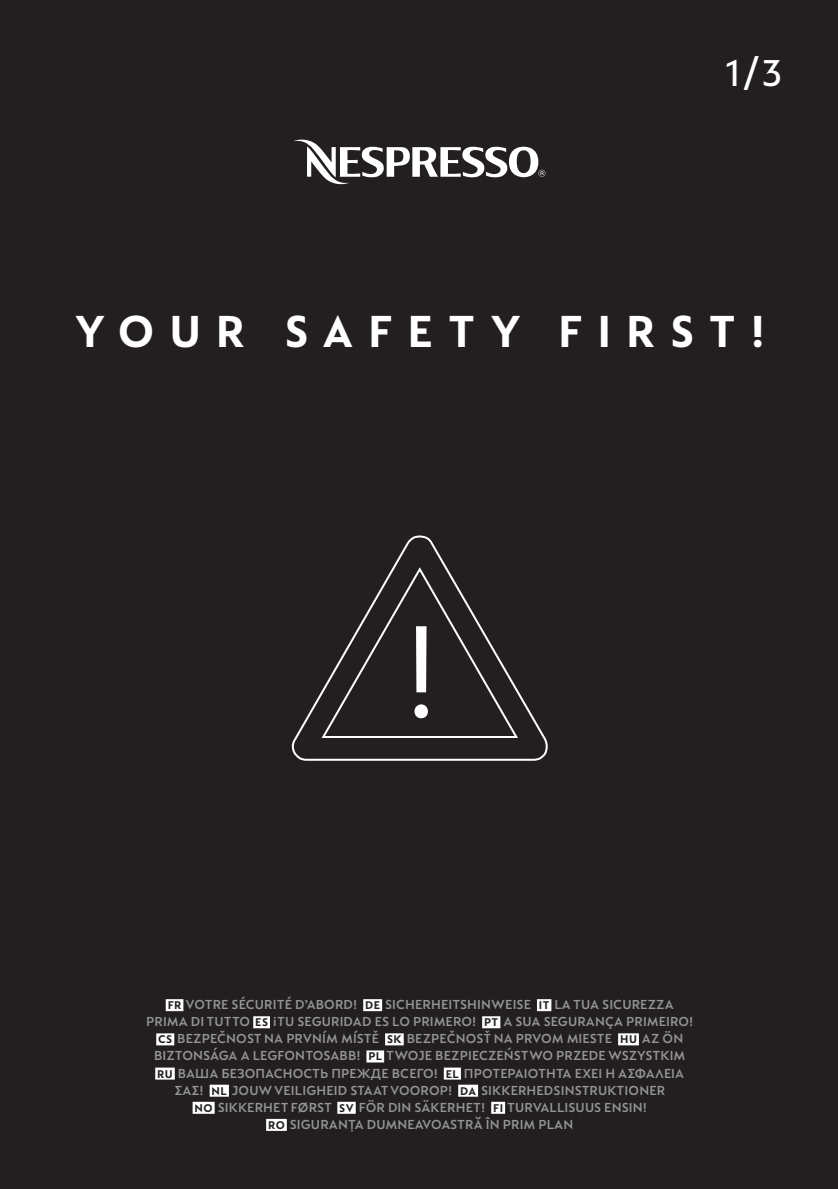
<style>
.page{position:relative;width:838px;height:1189px;background:#231f20}
.page>*{position:absolute;margin:0;border:0;box-sizing:border-box;transform-origin:0 0}
.t1{font:140px "Nespresso Lucas";color:#fff}
.t2{font:700 48px "Nespresso Lucas";letter-spacing:.31em;color:#fff}
.t3{font:500 40px "Nespresso Lucas";color:#fff}
.t4{font:600 14px/17.2px "Nespresso Lucas";letter-spacing:.01em;color:#939598;text-align:center}
.s1{font-weight:700;font-size:12px;color:#231f20}
</style>
<div class="page">
<svg style="left:291px;top:535px;width:257px;height:226px"></svg>
<svg style="left:320px;top:565px;width:199px;height:174px"></svg>
<div style="left:166px;top:999px;width:17px;height:12px;background:#fff"></div>
<div style="left:363px;top:999px;width:19px;height:12px;background:#fff"></div>
<div style="left:537px;top:999px;width:14px;height:12px;background:#fff"></div>
<div style="left:253px;top:1016px;width:17px;height:12px;background:#fff"></div>
<div style="left:482px;top:1016px;width:18px;height:12px;background:#fff"></div>
<div style="left:156px;top:1033px;width:18px;height:12px;background:#fff"></div>
<div style="left:385px;top:1033px;width:19px;height:12px;background:#fff"></div>
<div style="left:618px;top:1033px;width:21px;height:12px;background:#fff"></div>
<div style="left:366px;top:1050px;width:18px;height:12px;background:#fff"></div>
<div style="left:155px;top:1067px;width:20px;height:12px;background:#fff"></div>
<div style="left:444px;top:1067px;width:17px;height:12px;background:#fff"></div>
<div style="left:210px;top:1084px;width:19px;height:12px;background:#fff"></div>
<div style="left:458px;top:1084px;width:20px;height:12px;background:#fff"></div>
<div style="left:193px;top:1101px;width:22px;height:12px;background:#fff"></div>
<div style="left:337px;top:1101px;width:19px;height:12px;background:#fff"></div>
<div style="left:491px;top:1101px;width:14px;height:12px;background:#fff"></div>
<div style="left:266px;top:1119px;width:21px;height:12px;background:#fff"></div>
<svg style="left:294px;top:140px;width:251px;height:44px"></svg>
<h3 class="t3" style="left:724px;top:50px;width:60px">1 / 3</h3>
<h2 class="t2" style="left:75px;top:304px;width:692px">YOUR SAFETY FIRST!</h2>
<h1 class="t1" style="left:402px;top:591px;width:40px">!</h1>
<p class="t4" style="left:146px;top:995px;width:549px"><span class="s1">FR</span> VOTRE SÉCURITÉ D’ABORD! <span class="s1">DE</span> SICHERHEITSHINWEISE <span class="s1">IT</span> LA TUA SICUREZZA PRIMA DI TUTTO <span class="s1">ES</span> ¡TU SEGURIDAD ES LO PRIMERO! <span class="s1">PT</span> A SUA SEGURANÇA PRIMEIRO!<br><span class="s1">CS</span> BEZPEČNOST NA PRVNÍM MÍSTĚ <span class="s1">SK</span> BEZPEČNOSŤ NA PRVOM MIESTE <span class="s1">HU</span> AZ ÖN BIZTONSÁGA A LEGFONTOSABB! <span class="s1">PL</span> TWOJE BEZPIECZEŃSTWO PRZEDE WSZYSTKIM <span class="s1">RU</span> ВАША БЕЗОПАСНОСТЬ ПРЕЖДЕ ВСЕГО! <span class="s1">EL</span> ΠΡΟΤΕΡΑΙΟΤΗΤΑ ΕΧΕΙ Η ΑΣΦΑΛΕΙΑ ΣΑΣ! <span class="s1">NL</span> JOUW VEILIGHEID STAAT VOOROP! <span class="s1">DA</span> SIKKERHEDSINSTRUKTIONER<br><span class="s1">NO</span> SIKKERHET FØRST <span class="s1">SV</span> FÖR DIN SÄKERHET! <span class="s1">FI</span> TURVALLISUUS ENSIN!<br><span class="s1">RO</span> SIGURANȚA DUMNEAVOASTRĂ ÎN PRIM PLAN</p>
</div>
